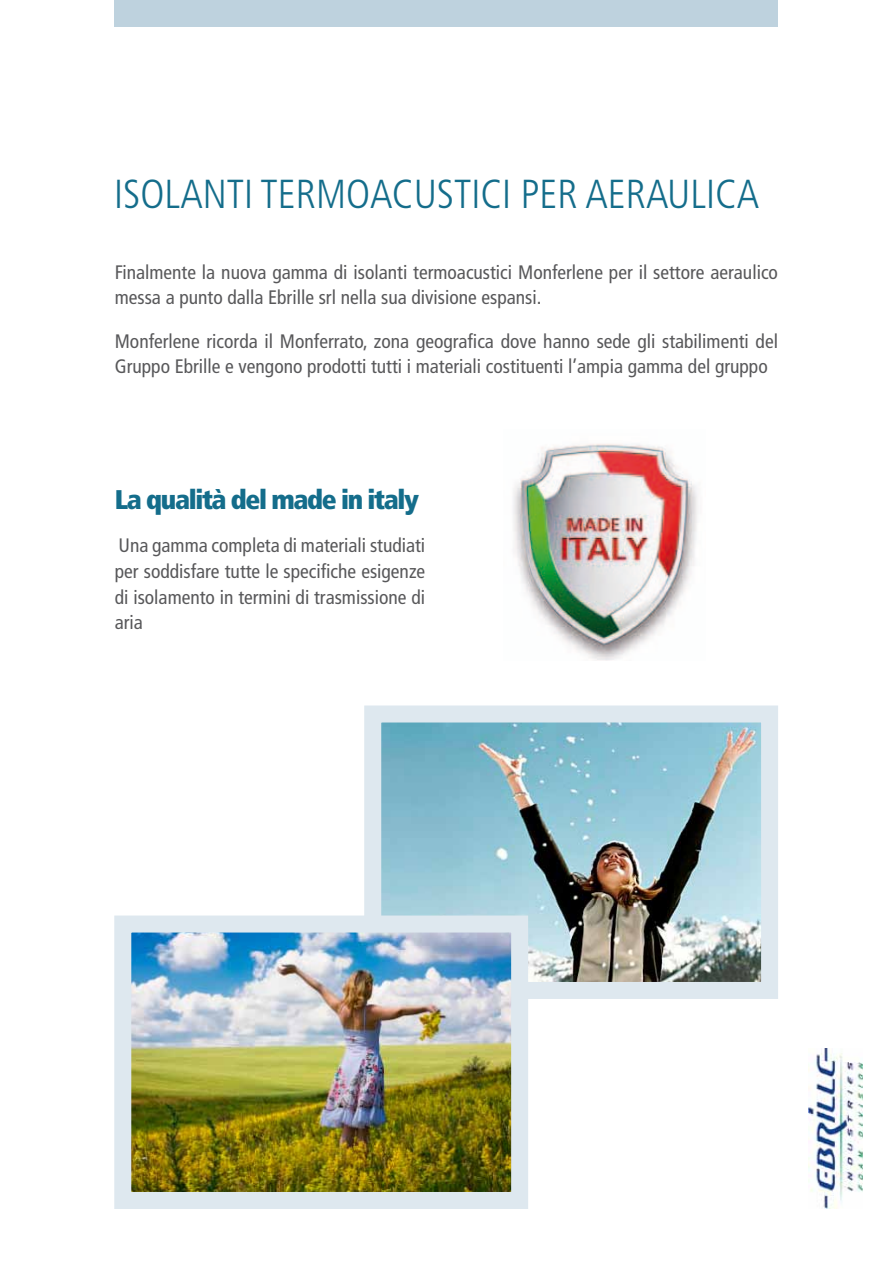
<style>
.page{position:relative;width:893px;height:1263px;background:#fff}
.page>*{position:absolute;margin:0;border:0;box-sizing:border-box;transform-origin:0 0}
.t1{font:300 condensed 40.5px "Frutiger";color:#146d8b}
.t2{font:900 condensed 27px "Frutiger";letter-spacing:-.05em;color:#146d8b}
.t3{font:condensed 19.5px/25.5px "Frutiger";color:#58585a}
</style>
<div class="page">
<div style="left:115px;top:0;width:663px;height:27px;background:#bed2de"></div>
<img style="left:809px;top:1048px;width:54px;height:160px">
<img style="left:513px;top:443px;width:185px;height:218px">
<img style="left:364px;top:705px;width:414px;height:294px">
<img style="left:114px;top:907px;width:423px;height:302px">
<h1 class="t1" style="left:114px;top:171px;width:647px">ISOLANTI TERMOACUSTICI PER AERAULICA</h1>
<p class="t3" style="left:115px;top:259px;width:665px">Finalmente la nuova gamma di isolanti termoacustici Monferlene per il settore aeraulico messa a punto dalla Ebrille srl nella sua divisione espansi.</p>
<p class="t3" style="left:115px;top:328px;width:665px">Monferlene ricorda il Monferrato, zona geografica dove hanno sede gli stabilimenti del<br>Gruppo Ebrille e vengono prodotti tutti i materiali costituenti l’ampia gamma del gruppo</p>
<h2 class="t2" style="left:115px;top:483px;width:306px">La qualità del made in italy</h2>
<p class="t3" style="left:115px;top:533px;width:312px;text-align:justify">Una gamma completa di materiali studiati per soddisfare tutte le specifiche esigenze di isolamento in termini di trasmissione di aria</p>
</div>
